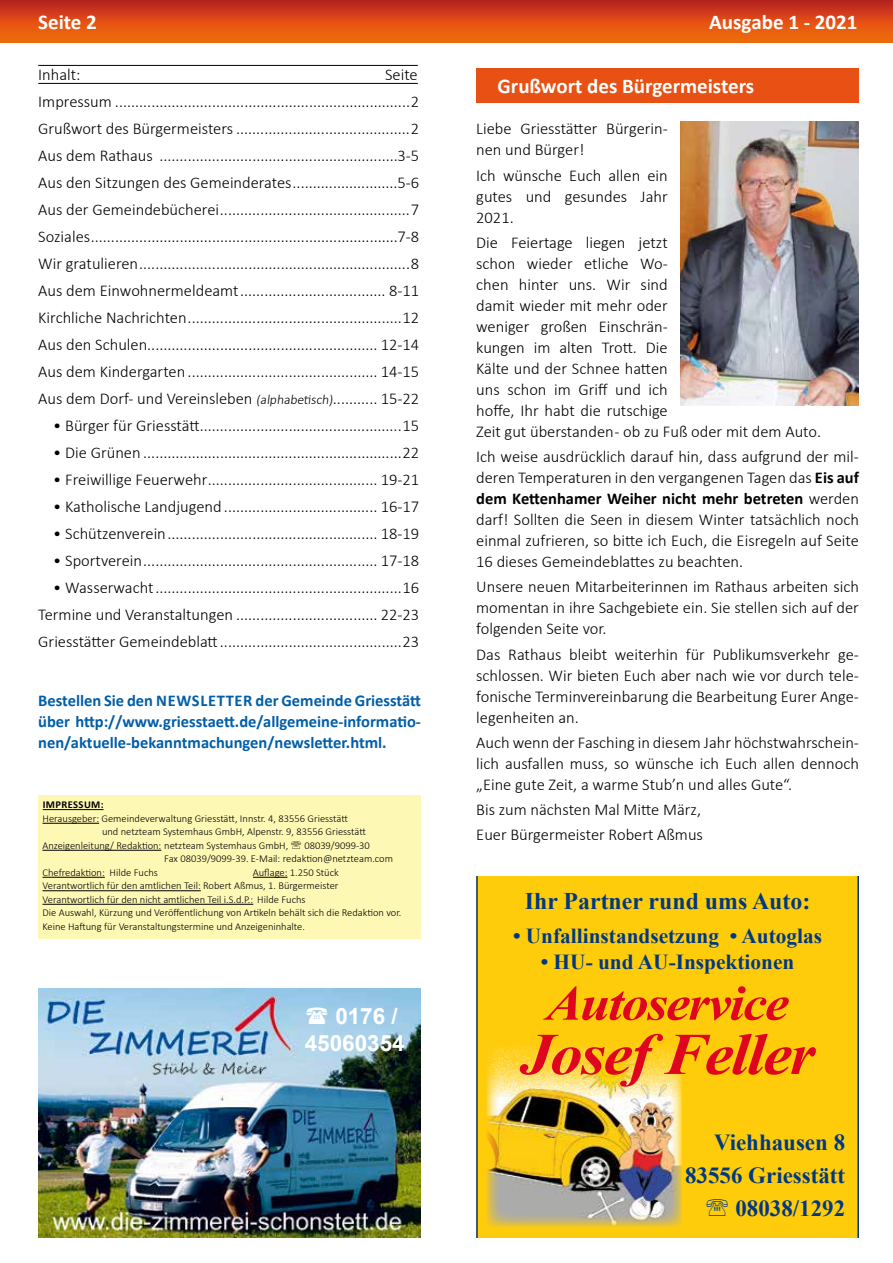
<style>
.page{position:relative;width:893px;height:1263px;background:#fff}
.page>*{position:absolute;margin:0;border:0;box-sizing:border-box;transform-origin:0 0}
.t1{font:italic 700 59.1px "Times New Roman";letter-spacing:-.03em;color:#df051f;scale:1.09 1}
.t2{font:italic 700 49.2px "Times New Roman";letter-spacing:-.03em;color:#df051f;scale:1.09 1}
.t3{font:700 23.85px "Times New Roman";color:#003882}
.t4{font:700 22.95px/33px "Times New Roman";color:#003882;text-align:right}
.t5{font:700 22.5px/27px "Arial";color:#fff}
.t6{font:700 21.3px "Times New Roman";color:#003882}
.t7{font:700 21px "Calibri";color:#fff}
.t8{font:300 16.5px/21px "Calibri";color:#000;text-align:justify}
.t9{font:700 16.5px/21px "Calibri";color:#005ea8;text-align:justify}
.t10{font:300 10.5px/13.5px "Calibri";color:#000}
.t11{font:700 10.5px "Calibri";letter-spacing:.04em;color:#000}
.s1{font-size:13.5px}
.s2{font-weight:700}
</style>
<div class="page">
<div style="left:0;top:0;width:893px;height:43px;background:linear-gradient(to bottom,#be2320,#f87409)"></div>
<div style="left:476px;top:68px;width:383px;height:35px;background:#e85113"></div>
<div style="left:38px;top:795px;width:383px;height:144px;background:#fef8b5"></div>
<hr style="left:43px;top:809px;width:61px;height:1px;background:#000">
<hr style="left:43px;top:823px;width:56px;height:1px;background:#000">
<hr style="left:43px;top:850px;width:118px;height:1px;background:#000">
<hr style="left:43px;top:877px;width:62px;height:1px;background:#000">
<hr style="left:253px;top:877px;width:34px;height:1px;background:#000">
<hr style="left:43px;top:890px;width:158px;height:1px;background:#000">
<hr style="left:43px;top:904px;width:210px;height:1px;background:#000">
<img style="left:680px;top:122px;width:179px;height:284px">
<svg style="left:476px;top:876px;width:383px;height:361px;background:#edc220"></svg>
<img style="left:38px;top:989px;width:382px;height:248px">
<hr style="left:38px;top:83px;width:380px;height:1px;background:#000">
<hr style="left:38px;top:65px;width:380px;height:1px;background:#000">
<svg style="left:707px;top:1198px;width:21px;height:18px"></svg>
<svg style="left:307px;top:1007px;width:20px;height:17px"></svg>
<p class="t7" style="left:38px;top:7px;width:60px">Seite 2</p>
<p class="t7" style="left:709px;top:7px;width:150px">Ausgabe 1 - 2021</p>
<p class="t8" style="left:38px;top:64px;width:44px">Inhalt:</p>
<p class="t8" style="left:38px;top:61px;width:383px;line-height:27px;text-indent:347px">Seite Impressum .........................................................................2<br>Grußwort des Bürgermeisters ...........................................2<br>Aus dem Rathaus ...........................................................3-5<br>Aus den Sitzungen des Gemeinderates..........................5-6<br>Aus der Gemeindebücherei...............................................7<br>Soziales............................................................................7-8<br>Wir gratulieren...................................................................8<br>Aus dem Einwohnermeldeamt.................................... 8-11<br>Kirchliche Nachrichten.....................................................12<br>Aus den Schulen......................................................... 12-14<br>Aus dem Kindergarten ............................................... 14-15<br>Aus dem Dorf- und Vereinsleben <span class="s1">(alphabetisch)</span>........... 15-22</p>
<p class="t8" style="left:53px;top:415px;width:368px">• Bürger für Griesstätt..................................................15</p>
<p class="t8" style="left:53px;top:442px;width:368px">• Die Grünen ................................................................22</p>
<p class="t8" style="left:53px;top:469px;width:368px">• Freiwillige Feuerwehr.......................................... 19-21</p>
<p class="t8" style="left:53px;top:496px;width:368px">• Katholische Landjugend ...................................... 16-17</p>
<p class="t8" style="left:53px;top:523px;width:368px">• Schützenverein.................................................... 18-19</p>
<p class="t8" style="left:53px;top:550px;width:368px">• Sportverein.......................................................... 17-18</p>
<p class="t8" style="left:38px;top:574px;width:383px;line-height:27px;text-indent:15px">• Wasserwacht.............................................................16<br>Termine und Veranstaltungen ................................... 22-23<br>Griesstätter Gemeindeblatt.............................................23</p>
<p class="t9" style="left:38px;top:690px;width:384px">Bestellen Sie den NEWSLETTER der Gemeinde Griesstätt über http://www.griesstaett.de/allgemeine-informatio&shy;nen/aktuelle-bekanntmachungen/newsletter.html.</p>
<p class="t11" style="left:43px;top:797px;width:62px">IMPRESSUM:</p>
<p class="t10" style="left:43px;top:811px;width:307px">Herausgeber: Gemeindeverwaltung Griesstätt, Innstr. 4, 83556 Griesstätt</p>
<p class="t10" style="left:102px;top:825px;width:265px">und netzteam Systemhaus GmbH, Alpenstr. 9, 83556 Griesstätt</p>
<p class="t10" style="left:43px;top:838px;width:247px">Anzeigenleitung/ Redaktion: netzteam Systemhaus GmbH,</p>
<p class="t10" style="left:164px;top:838px;width:230px;text-indent:140px">08039/9099-30<br>Fax 08039/9099-39. E-Mail: redaktion@netzteam.com</p>
<p class="t10" style="left:43px;top:865px;width:360px;text-indent:210px">Auflage: 1.250 Stück Verantwortlich für den amtlichen Teil: Robert Aßmus, 1. Bürgermeister Verantwortlich für den nicht amtlichen Teil i.S.d.P.: Hilde Fuchs<br>Die Auswahl, Kürzung und Veröffentlichung von Artikeln behält sich die Redaktion vor.<br>Keine Haftung für Veranstaltungstermine und Anzeigeninhalte.</p>
<p class="t10" style="left:43px;top:865px;width:117px">Chefredaktion: Hilde Fuchs</p>
<h3 class="t5" style="left:305px;top:1003px;width:101px;text-indent:31px">0176 /<br>45060354</h3>
<p class="t7" style="left:497px;top:71px;width:258px">Grußwort des Bürgermeisters</p>
<p class="t8" style="left:476px;top:118px;width:193px">Liebe Griesstätter Bürgerin&shy;nen und Bürger!</p>
<p class="t8" style="left:476px;top:164px;width:193px">Ich wünsche Euch allen ein gutes und gesundes Jahr 2021.</p>
<p class="t8" style="left:476px;top:232px;width:346px;text-align:left">Die Feiertage liegen jetzt<br>schon wieder etliche Wo-<br>chen hinter uns. Wir sind<br>damit wieder mit mehr oder<br>weniger großen Einschrän-<br>kungen im alten Trott. Die<br>Kälte und der Schnee hatten<br>uns schon im Griff und ich<br>hoffe, Ihr habt die rutschige<br>Zeit gut überstanden - ob zu Fuß oder mit dem Auto.</p>
<p class="t8" style="left:476px;top:446px;width:384px">Ich weise ausdrücklich darauf hin, dass aufgrund der mil&shy;deren Temperaturen in den vergangenen Tagen das <span class="s2">Eis auf dem Kettenhamer Weiher nicht mehr betreten</span> werden darf! Sollten die Seen in diesem Winter tatsächlich noch einmal zufrieren, so bitte ich Euch, die Eisregeln auf Seite 16 dieses Gemeindeblattes zu beachten.</p>
<p class="t8" style="left:476px;top:576px;width:384px">Unsere neuen Mitarbeiterinnen im Rathaus arbeiten sich momentan in ihre Sachgebiete ein. Sie stellen sich auf der folgenden Seite vor.</p>
<p class="t8" style="left:476px;top:643px;width:384px">Das Rathaus bleibt weiterhin für Publikumsverkehr ge&shy;schlossen. Wir bieten Euch aber nach wie vor durch tele&shy;fonische Terminvereinbarung die Bearbeitung Eurer Ange&shy;legenheiten an.</p>
<p class="t8" style="left:476px;top:732px;width:384px">Auch wenn der Fasching in diesem Jahr höchstwahrschein&shy;lich ausfallen muss, so wünsche ich Euch allen dennoch „Eine gute Zeit, a warme Stub’n und alles Gute“.</p>
<p class="t8" style="left:476px;top:797px;width:228px;line-height:25.2px">Bis zum nächsten Mal Mitte März,<br>Euer Bürgermeister Robert Aßmus</p>
<h3 class="t3" style="left:525px;top:885px;width:287px">Ihr Partner rund ums Auto:</h3>
<p class="t6" style="left:513px;top:921px;width:310px">• Unfallinstandsetzung • Autoglas</p>
<p class="t6" style="left:541px;top:947px;width:255px">• HU- und AU-Inspektionen</p>
<h2 class="t2" style="left:546px;top:969px;width:224px">Autoservice</h2>
<h1 class="t1" style="left:520px;top:1013px;width:272px">Josef Feller</h1>
<h3 class="t4" style="left:685px;top:1125px;width:161px">Viehhausen 8<br>83556 Griesstätt<br>08038/1292</h3>
</div>
